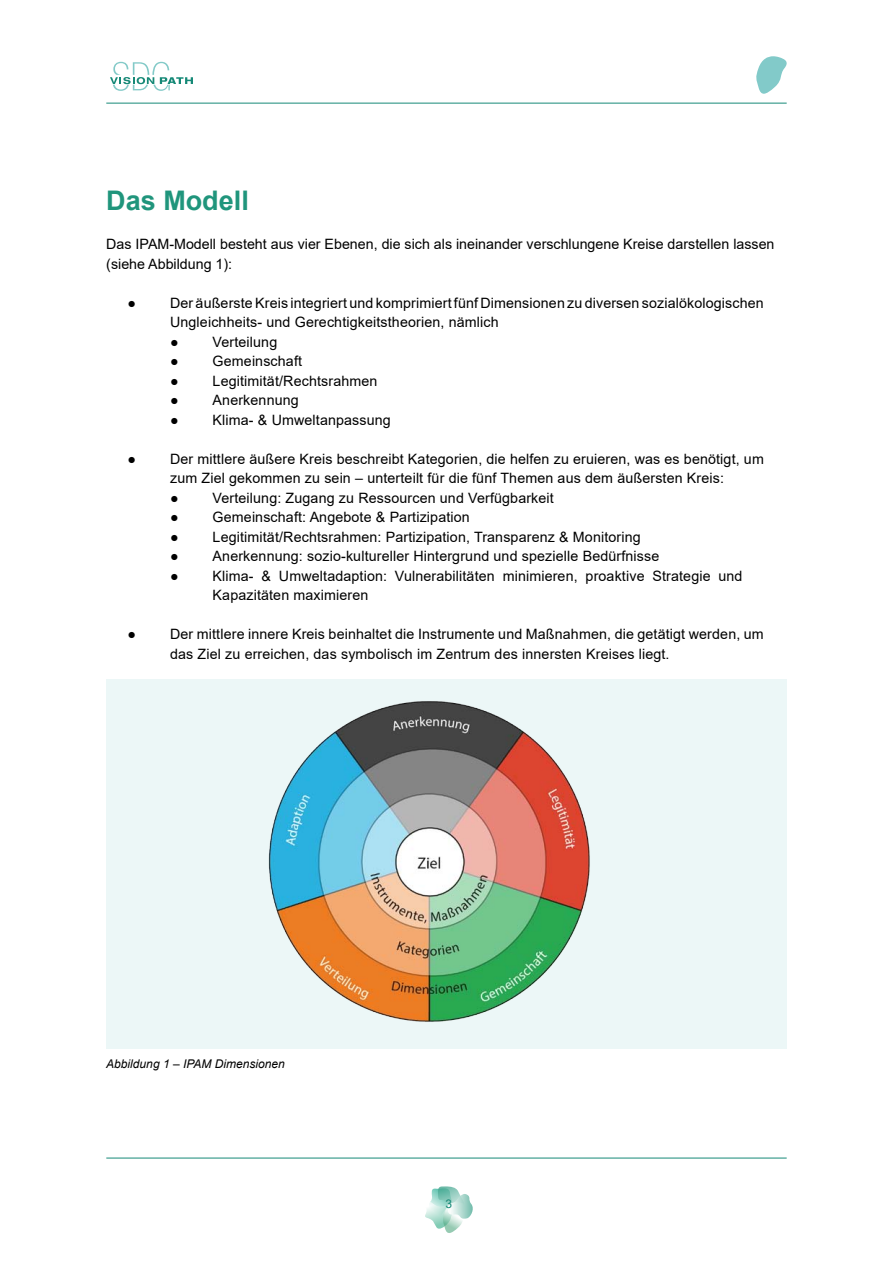
<style>
.page{position:relative;width:893px;height:1263px;background:#fff}
.page>*{position:absolute;margin:0;border:0;box-sizing:border-box;transform-origin:0 0}
.t1{font:700 27px "Arial";color:#20957c}
.t2{font:14.25px/19.5px "Arial";letter-spacing:.01em;color:#000}
.t3{font:italic 12px "Arial";color:#000}
.t4{font:12px "Arial";color:#168977}
</style>
<div class="page">
<div style="left:106px;top:679px;width:681px;height:370px;background:#ecf7f7"></div>
<hr style="left:106px;top:103px;width:681px;height:1px;background:#168977">
<hr style="left:106px;top:1158px;width:681px;height:1px;background:#168977">
<svg style="left:110px;top:62px;width:83px;height:29px"></svg>
<svg style="left:425px;top:1186px;width:48px;height:47px"></svg>
<svg style="left:756px;top:56px;width:31px;height:38px"></svg>
<img style="left:268px;top:701px;width:322px;height:321px">
<h1 class="t1" style="left:106px;top:181px;width:144px">Das Modell</h1>
<p class="t2" style="left:106px;top:234px;width:670px">Das IPAM-Modell besteht aus vier Ebenen, die sich als ineinander verschlungene Kreise darstellen lassen (siehe Abbildung 1):</p>
<p class="t2" style="left:170px;top:293px;width:595px;text-indent:-43px">● Der äußerste Kreis integriert und komprimiert fünf Dimensionen zu diversen sozialökologischen<br>Ungleichheits- und Gerechtigkeitstheorien, nämlich</p>
<p class="t2" style="left:170px;top:332px;width:109px">● Verteilung</p>
<p class="t2" style="left:170px;top:351px;width:133px">● Gemeinschaft</p>
<p class="t2" style="left:170px;top:371px;width:209px">● Legitimität/Rechtsrahmen</p>
<p class="t2" style="left:170px;top:390px;width:130px">● Anerkennung</p>
<p class="t2" style="left:170px;top:410px;width:222px">● Klima- &amp; Umweltanpassung</p>
<p class="t2" style="left:128px;top:449px;width:638px;text-align:center">● Der mittlere äußere Kreis beschreibt Kategorien, die helfen zu eruieren, was es benötigt, um zum Ziel gekommen zu sein – unterteilt für die fünf Themen aus dem äußersten Kreis:</p>
<p class="t2" style="left:170px;top:488px;width:385px">● Verteilung: Zugang zu Ressourcen und Verfügbarkeit</p>
<p class="t2" style="left:170px;top:507px;width:301px">● Gemeinschaft: Angebote &amp; Partizipation</p>
<p class="t2" style="left:170px;top:527px;width:472px">● Legitimität/Rechtsrahmen: Partizipation, Transparenz &amp; Monitoring</p>
<p class="t2" style="left:170px;top:546px;width:491px">● Anerkennung: sozio-kultureller Hintergrund und spezielle Bedürfnisse</p>
<p class="t2" style="left:213px;top:566px;width:531px;text-indent:-43px">● Klima- &amp; Umweltadaption: Vulnerabilitäten minimieren, proaktive Strategie und<br>Kapazitäten maximieren</p>
<p class="t2" style="left:170px;top:624px;width:595px;text-indent:-43px">● Der mittlere innere Kreis beinhaltet die Instrumente und Maßnahmen, die getätigt werden, um das Ziel zu erreichen, das symbolisch im Zentrum des innersten Kreises liegt.</p>
<p class="t3" style="left:106px;top:1056px;width:180px">Abbildung 1 – IPAM Dimensionen</p>
<p class="t4" style="left:445px;top:1195px;width:8px">3</p>
</div>
